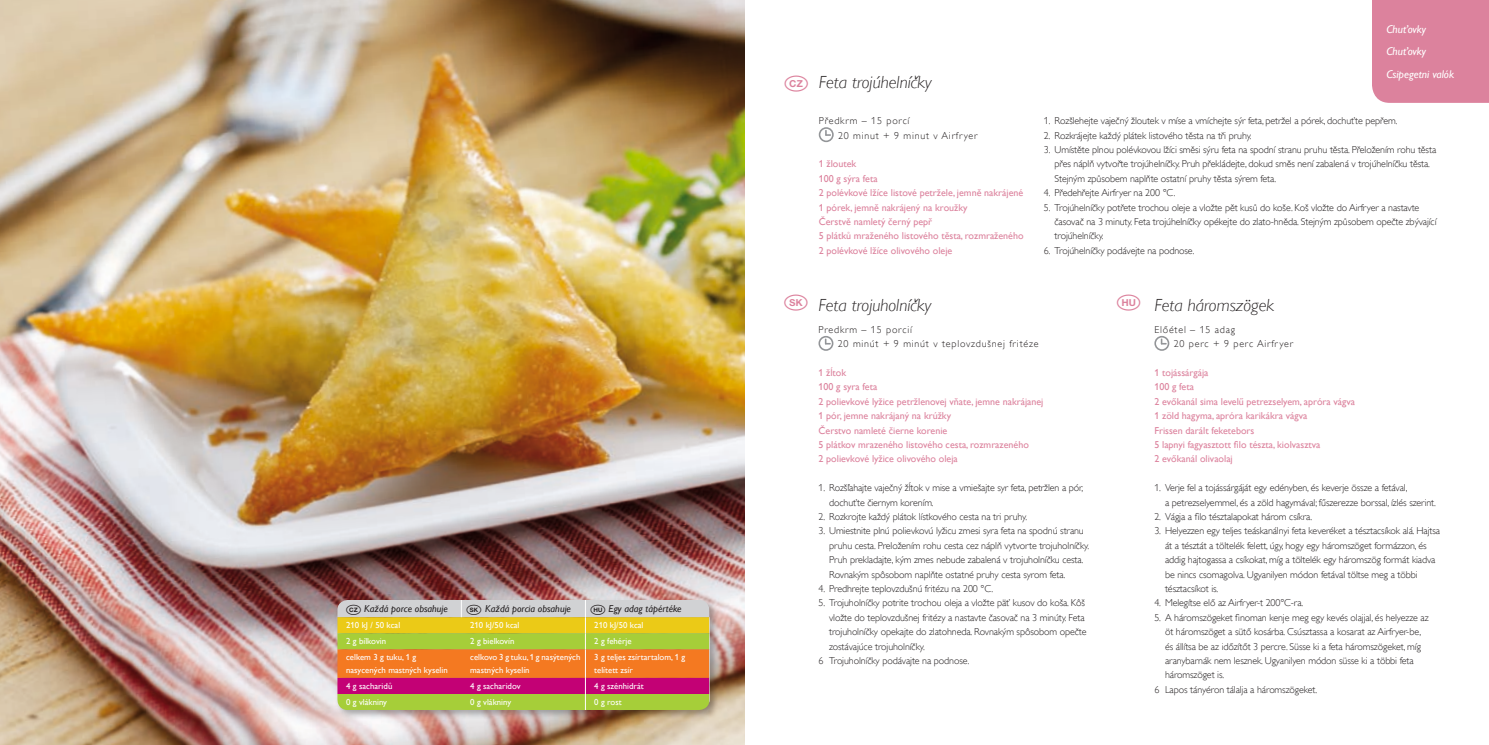
<style>
.page{position:relative;width:1489px;height:745px;background:#fff}
.page>*{position:absolute;margin:0;border:0;box-sizing:border-box;transform-origin:0 0}
.Kop___Gerecht{font:italic 17.5px "Gill Sans Alt One WGL Light";color:#231f20}
.RB-hoek_3x{font:italic 11.25px "Gill Sans Alt One WGL";color:#fff}
.body{font:10px/14.4px "Gill Sans Alt One WGL Light";letter-spacing:-.01em;color:#231f20}
.Ingrediënten___paars{font:10px "Gill Sans Alt One WGL";color:#dc829d}
.Bijgerecht_personen{font:10px "Gill Sans Alt One WGL Light";letter-spacing:.08em;color:#231f20}
.t1{font:italic 10px "Gill Sans Alt One WGL";color:#231f20}
.t2{font:8.75px/12.5px "Gill Sans Alt One WGL";color:#fff}
</style>
<div class="page">
<div style="left:1372px;top:0;width:116px;height:103px;background:#dc829d"></div>
<img style="left:0;top:0;width:744px;height:744px">
<svg style="left:1155px;top:336px;width:13px;height:14px"></svg>
<div style="left:1154px;top:335px;width:15px;height:15px;border:2px solid #939598;border-radius:50%"></div>
<svg style="left:1160px;top:339px;width:5px;height:5px"></svg>
<svg style="left:819px;top:336px;width:13px;height:14px"></svg>
<div style="left:818px;top:335px;width:15px;height:15px;border:2px solid #939598;border-radius:50%"></div>
<svg style="left:824px;top:339px;width:6px;height:5px"></svg>
<div style="left:818px;top:127px;width:15px;height:15px;border:2px solid #939598;border-radius:50%"></div>
<svg style="left:825px;top:130px;width:5px;height:6px"></svg>
<div style="left:335px;top:597px;width:384px;height:122px;background:#231f20;opacity:.35"></div>
<svg style="left:337px;top:599px;width:373px;height:110px;background:#cf9950"></svg>
<p class="t1" style="left:364px;top:601px;width:85px">Každá porce obsahuje</p>
<p class="t1" style="left:485px;top:601px;width:87px">Každá porcia obsahuje</p>
<p class="t1" style="left:590px;top:601px;width:93px">★ Egy adag tápértéke</p>
<p class="t2" style="left:346px;top:618px;width:56px">210 kJ / 50 kcal</p>
<p class="t2" style="left:470px;top:618px;width:51px">210 kJ/50 kcal</p>
<p class="t2" style="left:594px;top:618px;width:51px">210 kJ/50 kcal</p>
<p class="t2" style="left:346px;top:634px;width:41px">2 g bílkovin</p>
<p class="t2" style="left:470px;top:634px;width:46px">2 g bielkovín</p>
<p class="t2" style="left:594px;top:634px;width:39px">2 g fehérje</p>
<p class="t2" style="left:346px;top:650px;width:103px">celkem 3 g tuku, 1 g nasycených mastných kyselin</p>
<p class="t2" style="left:470px;top:650px;width:112px">celkovo 3 g tuku, 1 g nasýtených mastných kyselín</p>
<p class="t2" style="left:594px;top:650px;width:92px">3 g teljes zsírtartalom, 1 g telített zsír</p>
<p class="t2" style="left:346px;top:679px;width:48px">4 g sacharidů</p>
<p class="t2" style="left:470px;top:679px;width:52px">4 g sacharidov</p>
<p class="t2" style="left:594px;top:679px;width:51px">4 g szénhidrát</p>
<p class="t2" style="left:346px;top:695px;width:42px">0 g vlákniny</p>
<p class="t2" style="left:470px;top:695px;width:42px">0 g vlákniny</p>
<p class="t2" style="left:594px;top:695px;width:29px">0 g rost</p>
<p class="Kop___Gerecht" style="left:818px;top:70px;width:114px">Feta trojúhelníčky</p>
<p class="Bijgerecht_personen" style="left:818px;top:114px;width:92px">Předkrm – 15 porcí</p>
<p class="Bijgerecht_personen" style="left:838px;top:129px;width:141px">20 minut + 9 minut v Airfryer</p>
<p class="Ingrediënten___paars" style="left:818px;top:157px;width:39px">1 žloutek</p>
<p class="Ingrediënten___paars" style="left:818px;top:171px;width:60px">100 g sýra feta</p>
<p class="Ingrediënten___paars" style="left:818px;top:186px;width:206px">2 polévkové lžíce listové petržele, jemně nakrájené</p>
<p class="Ingrediënten___paars" style="left:818px;top:200px;width:150px">1 pórek, jemně nakrájený na kroužky</p>
<p class="Ingrediënten___paars" style="left:818px;top:214px;width:115px">Čerstvě namletý černý pepř</p>
<p class="Ingrediënten___paars" style="left:818px;top:229px;width:206px">5 plátků mraženého listového těsta, rozmraženého</p>
<p class="Ingrediënten___paars" style="left:818px;top:243px;width:135px">2 polévkové lžíce olivového oleje</p>
<p class="Kop___Gerecht" style="left:818px;top:293px;width:114px">Feta trojuholníčky</p>
<p class="RB-hoek_3x" style="left:1386px;top:21px;width:41px">Chuťovky</p>
<p class="RB-hoek_3x" style="left:1386px;top:44px;width:41px">Chuťovky</p>
<p class="RB-hoek_3x" style="left:1386px;top:66px;width:69px">Csipegetni valók</p>
<p class="body" style="left:1043px;top:114px;width:355px">1. Rozšlehejte vaječný žloutek v míse a vmíchejte sýr feta, petržel a pórek, dochuťte pepřem.</p>
<p class="body" style="left:1043px;top:128px;width:209px">2. Rozkrájejte každý plátek listového těsta na tři pruhy.</p>
<p class="body" style="left:1054px;top:142px;width:383px;text-indent:-11px">3. Umístěte plnou polévkovou lžíci směsi sýru feta na spodní stranu pruhu těsta. Přeložením rohu těsta přes náplň vytvořte trojúhelníčky. Pruh překládejte, dokud směs není zabalená v trojúhelníčku těsta.<br>Stejným způsobem naplňte ostatní pruhy těsta sýrem feta.</p>
<p class="body" style="left:1043px;top:185px;width:133px">4. Předehřejte Airfryer na 200 °C.</p>
<p class="body" style="left:1054px;top:200px;width:383px;text-indent:-11px">5. Trojúhelníčky potřete trochou oleje a vložte pět kusů do koše. Koš vložte do Airfryer a nastavte časovač na 3 minuty. Feta trojúhelníčky opékejte do zlato-hněda. Stejným způsobem opečte zbývající trojúhelníčky.</p>
<p class="body" style="left:1043px;top:243px;width:152px">6. Trojúhelníčky podávejte na podnose.</p>
<p class="Kop___Gerecht" style="left:1154px;top:293px;width:121px">Feta háromszögek</p>
<p class="Bijgerecht_personen" style="left:818px;top:323px;width:95px">Predkrm – 15 porcií</p>
<p class="Bijgerecht_personen" style="left:837px;top:337px;width:202px">20 minút + 9 minút v teplovzdušnej fritéze</p>
<p class="Ingrediënten___paars" style="left:818px;top:365px;width:29px">1 žĺtok</p>
<p class="Ingrediënten___paars" style="left:818px;top:380px;width:60px">100 g syra feta</p>
<p class="Ingrediënten___paars" style="left:818px;top:394px;width:226px">2 polievkové lyžice petržlenovej vňate, jemne nakrájanej</p>
<p class="Ingrediënten___paars" style="left:818px;top:408px;width:134px">1 pór, jemne nakrájaný na krúžky</p>
<p class="Ingrediënten___paars" style="left:818px;top:423px;width:130px">Čerstvo namleté čierne korenie</p>
<p class="Ingrediënten___paars" style="left:818px;top:437px;width:212px">5 plátkov mrazeného listového cesta, rozmrazeného</p>
<p class="Ingrediënten___paars" style="left:818px;top:452px;width:141px">2 polievkové lyžice olivového oleja</p>
<p class="body" style="left:829px;top:480px;width:256px;text-indent:-11px">1. Rozšľahajte vaječný žĺtok v mise a vmiešajte syr feta, petržlen a pór, dochuťte čiernym korením.</p>
<p class="body" style="left:818px;top:509px;width:210px">2. Rozkrojte každý plátok lístkového cesta na tri pruhy.</p>
<p class="body" style="left:829px;top:523px;width:261px;text-indent:-11px">3. Umiestnite plnú polievkovú lyžicu zmesi syra feta na spodnú stranu pruhu cesta. Preložením rohu cesta cez náplň vytvorte trojuholníčky.<br>Pruh prekladajte, kým zmes nebude zabalená v trojuholníčku cesta.<br>Rovnakým spôsobom naplňte ostatné pruhy cesta syrom feta.</p>
<p class="body" style="left:818px;top:581px;width:176px">4. Predhrejte teplovzdušnú fritézu na 200 °C.</p>
<p class="body" style="left:829px;top:595px;width:259px;text-indent:-11px">5. Trojuholníčky potrite trochou oleja a vložte päť kusov do koša. Kôš vložte do teplovzdušnej fritézy a nastavte časovač na 3 minúty. Feta trojuholníčky opekajte do zlatohneda. Rovnakým spôsobom opečte zostávajúce trojuholníčky.</p>
<p class="body" style="left:818px;top:653px;width:153px">6 Trojuholníčky podávajte na podnose.</p>
<p class="Bijgerecht_personen" style="left:1154px;top:323px;width:82px">Előétel – 15 adag</p>
<p class="Bijgerecht_personen" style="left:1173px;top:337px;width:121px">20 perc + 9 perc Airfryer</p>
<p class="Ingrediënten___paars" style="left:1154px;top:365px;width:56px">1 tojássárgája</p>
<p class="Ingrediënten___paars" style="left:1154px;top:380px;width:41px">100 g feta</p>
<p class="Ingrediënten___paars" style="left:1154px;top:394px;width:202px">2 evőkanál sima levelű petrezselyem, apróra vágva</p>
<p class="Ingrediënten___paars" style="left:1154px;top:408px;width:154px">1 zöld hagyma, apróra karikákra vágva</p>
<p class="Ingrediënten___paars" style="left:1154px;top:423px;width:101px">Frissen darált feketebors</p>
<p class="Ingrediënten___paars" style="left:1154px;top:437px;width:168px">5 lapnyi fagyasztott filo tészta, kiolvasztva</p>
<p class="Ingrediënten___paars" style="left:1154px;top:452px;width:80px">2 evőkanál olivaolaj</p>
<p class="body" style="left:1164px;top:480px;width:272px;text-indent:-11px">1. Verje fel a tojássárgáját egy edényben, és keverje össze a fetával,<br>a petrezselyemmel, és a zöld hagymával; fűszerezze borssal, ízlés szerint.</p>
<p class="body" style="left:1154px;top:509px;width:159px">2. Vágja a filo tésztalapokat három csíkra.</p>
<p class="body" style="left:1164px;top:523px;width:276px;text-indent:-11px">3. Helyezzen egy teljes teáskanálnyi feta keveréket a tésztacsíkok alá. Hajtsa át a tésztát a töltelék felett, úgy, hogy egy háromszöget formázzon, és addig hajtogassa a csíkokat, míg a töltelék egy háromszög formát kiadva be nincs csomagolva. Ugyanilyen módon fetával töltse meg a többi tésztacsíkot is.</p>
<p class="body" style="left:1154px;top:595px;width:150px">4. Melegítse elő az Airfryer-t 200°C-ra.</p>
<p class="body" style="left:1164px;top:610px;width:265px;text-indent:-11px">5. A háromszögeket finoman kenje meg egy kevés olajjal, és helyezze az öt háromszöget a sütő kosárba. Csúsztassa a kosarat az Airfryer-be, és állítsa be az időzítőt 3 percre. Süsse ki a feta háromszögeket, míg aranybarnák nem lesznek. Ugyanilyen módon süsse ki a többi feta háromszöget is.</p>
<p class="body" style="left:1154px;top:681px;width:164px">6 Lapos tányéron tálalja a háromszögeket.</p>
</div>
